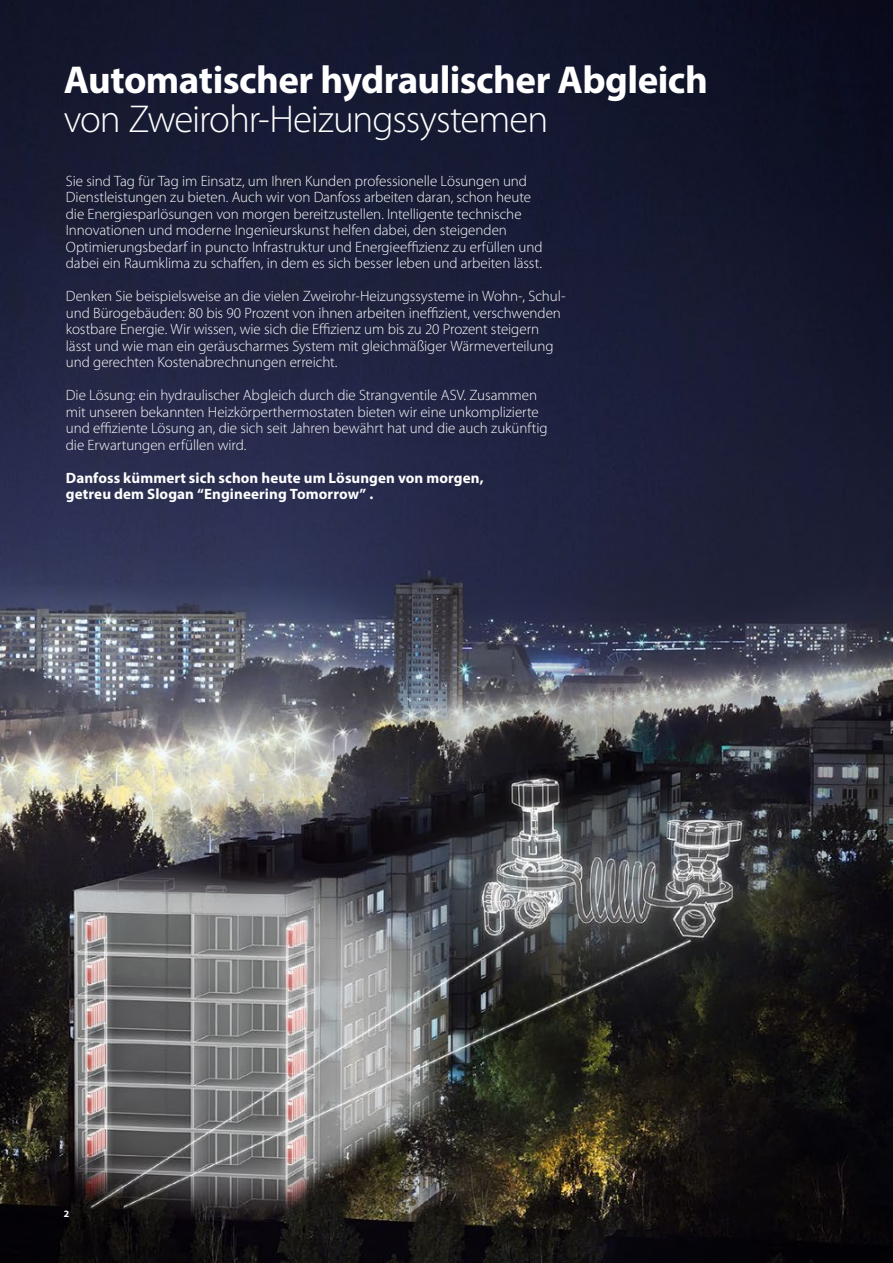
<style>
.page{position:relative;width:893px;height:1263px;background:#fff}
.page>*{position:absolute;margin:0;border:0;box-sizing:border-box;transform-origin:0 0}
.t1{font:700 39px "Myriad Pro";letter-spacing:-.015em;color:#fff}
.t2{font:300 39px "Myriad Pro";letter-spacing:-.03em;color:#fff}
.t3{font:300 15px/16.5px "Myriad Pro";letter-spacing:-.005em;color:#fff}
.t4{font:700 15px/16.5px "Myriad Pro";letter-spacing:.005em;color:#fff}
.t5{font:700 9.75px "Myriad Pro";color:#fff}
</style>
<div class="page">
<img style="left:0;top:0;width:893px;height:1263px">
<h1 class="t1" style="left:64px;top:54px;width:646px">Automatischer hydraulischer Abgleich</h1>
<h1 class="t2" style="left:64px;top:96px;width:486px">von Zweirohr-Heizungssystemen</h1>
<p class="t3" style="left:66px;top:172px;width:478px">Sie sind Tag für Tag im Einsatz, um Ihren Kunden professionelle Lösungen und Dienstleistungen zu bieten. Auch wir von Danfoss arbeiten daran, schon heute die Energiesparlösungen von morgen bereitzustellen. Intelligente technische Innovationen und moderne Ingenieurskunst helfen dabei, den steigenden Optimierungsbedarf in puncto Infrastruktur und Energieeffizienz zu erfüllen und dabei ein Raumklima zu schaffen, in dem es sich besser leben und arbeiten lässt.</p>
<p class="t3" style="left:66px;top:288px;width:501px">Denken Sie beispielsweise an die vielen Zweirohr-Heizungssysteme in Wohn-, Schul&shy;und Bürogebäuden: 80 bis 90 Prozent von ihnen arbeiten ineffizient, verschwenden kostbare Energie. Wir wissen, wie sich die Effizienz um bis zu 20 Prozent steigern lässt und wie man ein geräuscharmes System mit gleichmäßiger Wärmeverteilung und gerechten Kostenabrechnungen erreicht.</p>
<p class="t3" style="left:66px;top:387px;width:483px">Die Lösung: ein hydraulischer Abgleich durch die Strangventile ASV. Zusammen mit unseren bekannten Heizkörperthermostaten bieten wir eine unkomplizierte und effiziente Lösung an, die sich seit Jahren bewährt hat und die auch zukünftig die Erwartungen erfüllen wird.</p>
<p class="t4" style="left:66px;top:469px;width:419px">Danfoss kümmert sich schon heute um Lösungen von morgen, getreu dem Slogan “Engineering Tomorrow” .</p>
<p class="t5" style="left:64px;top:1207px;width:7px">2</p>
</div>
